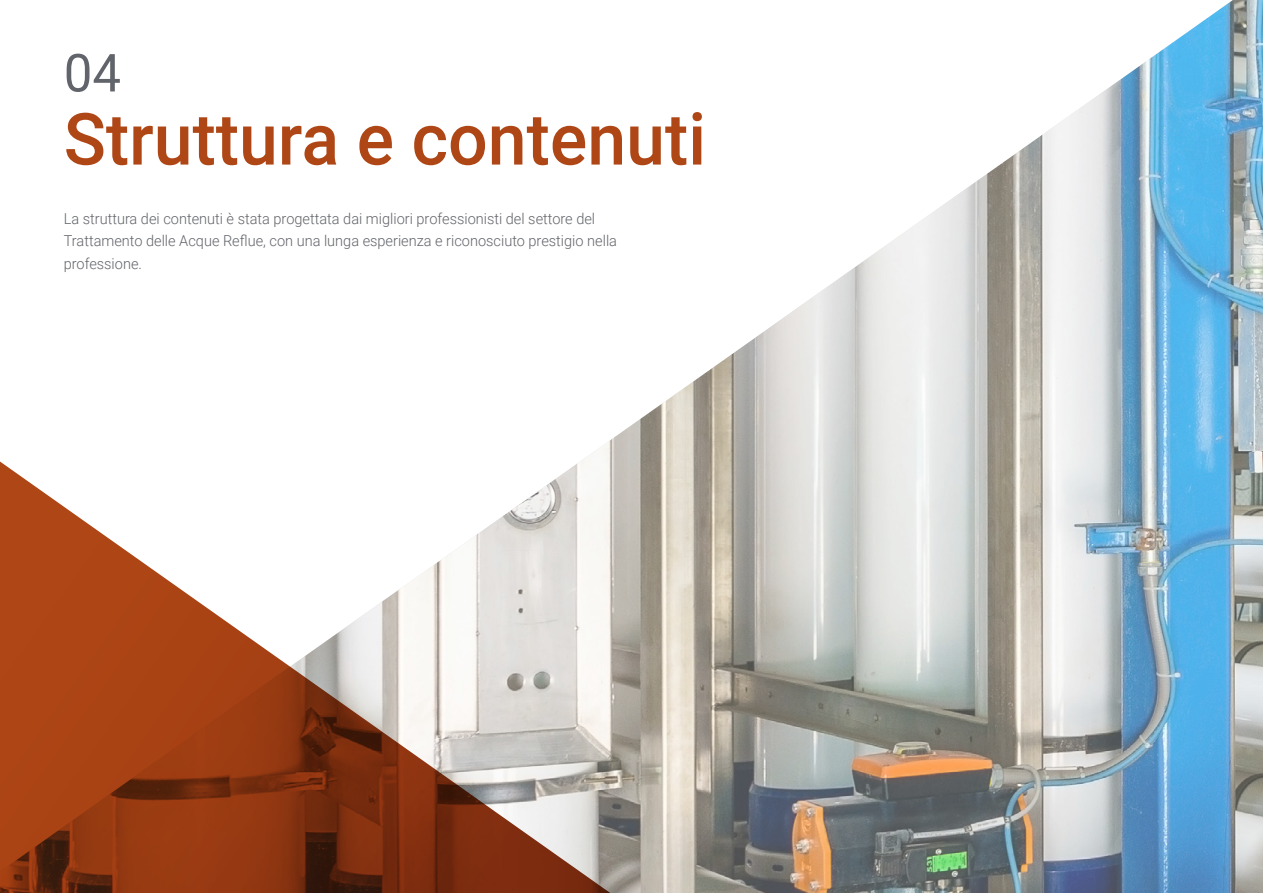
<style>
.page{position:relative;width:1263px;height:893px;background:#fff}
.page>*{position:absolute;margin:0;border:0;box-sizing:border-box;transform-origin:0 0}
.t1{font:500 72px "Roboto";color:#ae4615}
.t2{font:52.5px "Roboto";color:#61646a}
.t3{font:300 15px/22.5px "Roboto";color:#61646a}
</style>
<div class="page">
<img style="left:603px;top:0;width:660px;height:893px">
<svg style="left:0;top:446px;width:640px;height:447px"></svg>
<h2 class="t2" style="left:64px;top:36px;width:59px">04</h2>
<h1 class="t1" style="left:64px;top:89px;width:644px">Struttura e contenuti</h1>
<p class="t3" style="left:64px;top:207px;width:555px">La struttura dei contenuti è stata progettata dai migliori professionisti del settore del<br>Trattamento delle Acque Reflue, con una lunga esperienza e riconosciuto prestigio nella professione.</p>
</div>
